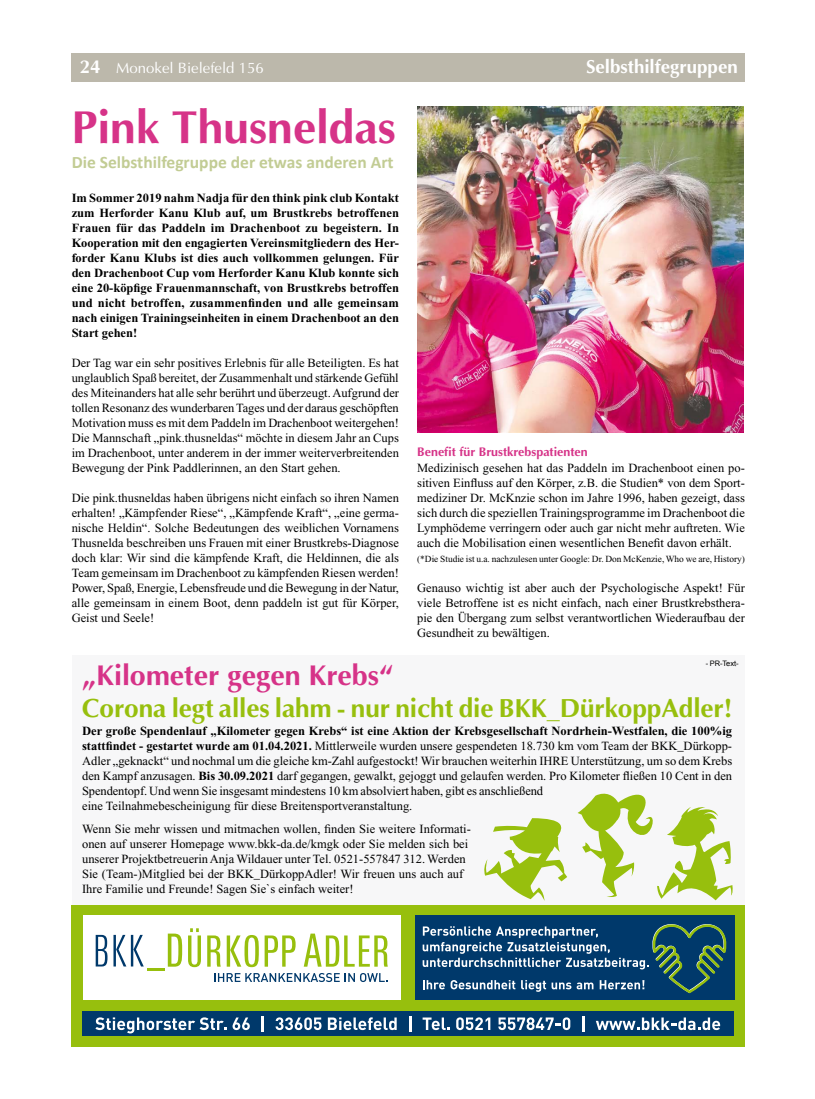
<style>
.page{position:relative;width:815px;height:1099px;background:#fff}
.page>*{position:absolute;margin:0;border:0;box-sizing:border-box;transform-origin:0 0}
.t1{font:700 46.25px "Ottawa";color:#d63388}
.t2{font:700 28.75px "Ottawa";color:#d63388}
.t3{font:700 26.25px "Ottawa";letter-spacing:-.005em;color:#97bf0d}
.t4{font:700 18.75px "Ottawa";color:#fff}
.t5{font:700 17.5px "Calibri";color:#c2cc94}
.t6{font:15px "Ottawa";color:#fff}
.t7{font:12.5px/15px "Times New Roman";color:#000;text-align:justify}
.t8{font:700 12.5px/15px "Times New Roman";color:#000;text-align:justify}
.t9{font:700 12.5px "Ottawa";color:#d63388}
.t10{font:9.38px "Times New Roman";color:#000}
.t11{font:7.5px "Arial";color:#000}
.s1{font-weight:700;font-size:18.75px}
.s2{font-weight:700}
</style>
<div class="page">
<div style="left:72px;top:655px;width:673px;height:249px;background:#f7f7f8"></div>
<div style="left:71px;top:53px;width:673px;height:28px;background:#bcb8ab"></div>
<svg style="left:578px;top:793px;width:155px;height:107px"></svg>
<svg style="left:484px;top:818px;width:83px;height:82px"></svg>
<img style="left:417px;top:106px;width:326px;height:327px">
<div style="left:72px;top:904px;width:673px;height:142px;background:#97bf0d"></div>
<div style="left:83px;top:915px;width:317px;height:84px;background:#fff"></div>
<svg style="left:168px;top:933px;width:14px;height:33px"></svg>
<svg style="left:188px;top:928px;width:13px;height:39px"></svg>
<hr style="left:147px;top:967px;width:18px;height:3px;background:#97bf0d">
<svg style="left:96px;top:934px;width:48px;height:32px"></svg>
<div style="left:415px;top:915px;width:319px;height:84px;background:#00396b"></div>
<div style="left:82px;top:1011px;width:652px;height:24px;background:#00396b"></div>
<svg style="left:95px;top:1017px;width:131px;height:16px"></svg>
<svg style="left:233px;top:1017px;width:17px;height:13px"></svg>
<svg style="left:262px;top:1016px;width:2px;height:15px"></svg>
<svg style="left:276px;top:1017px;width:45px;height:13px"></svg>
<svg style="left:328px;top:1017px;width:69px;height:13px"></svg>
<svg style="left:409px;top:1016px;width:2px;height:15px"></svg>
<svg style="left:423px;top:1017px;width:27px;height:13px"></svg>
<svg style="left:456px;top:1017px;width:34px;height:13px"></svg>
<svg style="left:498px;top:1017px;width:72px;height:13px"></svg>
<svg style="left:583px;top:1016px;width:2px;height:15px"></svg>
<svg style="left:596px;top:1017px;width:124px;height:13px"></svg>
<svg style="left:207px;top:933px;width:181px;height:49px"></svg>
<svg style="left:423px;top:924px;width:303px;height:69px"></svg>
<p class="t6" style="left:80px;top:59px;width:186px"><span class="s1">24</span> Monokel Bielefeld 156</p>
<h3 class="t4" style="left:586px;top:55px;width:153px">Selbsthilfegruppen</h3>
<h1 class="t1" style="left:72px;top:98px;width:326px">Pink Thusneldas</h1>
<h3 class="t5" style="left:72px;top:151px;width:323px">Die Selbsthilfegruppe der etwas anderen Art</h3>
<p class="t8" style="left:72px;top:190px;width:329px">Im Sommer 2019 nahm Nadja für den think pink club Kontakt zum Herforder Kanu Klub auf, um Brustkrebs betroffenen Frauen für das Paddeln im Drachenboot zu begeistern. In Kooperation mit den engagierten Vereinsmitgliedern des Her&shy;forder Kanu Klubs ist dies auch vollkommen gelungen. Für den Drachenboot Cup vom Herforder Kanu Klub konnte sich eine 20-köpfige Frauenmannschaft, von Brustkrebs betroffen und nicht betroffen, zusammenfinden und alle gemeinsam nach einigen Trainingseinheiten in einem Drachenboot an den Start gehen!</p>
<p class="t7" style="left:72px;top:355px;width:329px">Der Tag war ein sehr positives Erlebnis für alle Beteiligten. Es hat unglaublich Spaß bereitet, der Zusammenhalt und stärkende Gefühl des Miteinanders hat alle sehr berührt und überzeugt. Aufgrund der tollen Resonanz des wunderbaren Tages und der daraus geschöpften Motivation muss es mit dem Paddeln im Drachenboot weitergehen!<br>Die Mannschaft „pink.thusneldas“ möchte in diesem Jahr an Cups im Drachenboot, unter anderem in der immer weiterverbreitenden Bewegung der Pink Paddlerinnen, an den Start gehen.</p>
<p class="t7" style="left:72px;top:490px;width:329px">Die pink.thusneldas haben übrigens nicht einfach so ihren Namen erhalten! „Kämpfender Riese“, „Kämpfende Kraft“, „eine germa&shy;nische Heldin“. Solche Bedeutungen des weiblichen Vornamens Thusnelda beschreiben uns Frauen mit einer Brustkrebs-Diagnose doch klar: Wir sind die kämpfende Kraft, die Heldinnen, die als Team gemeinsam im Drachenboot zu kämpfenden Riesen werden!<br>Power, Spaß, Energie, Lebensfreude und die Bewegung in der Natur, alle gemeinsam in einem Boot, denn paddeln ist gut für Körper, Geist und Seele!</p>
<p class="t9" style="left:417px;top:444px;width:172px">Benefit für Brustkrebspatienten</p>
<p class="t7" style="left:417px;top:460px;width:329px">Medizinisch gesehen hat das Paddeln im Drachenboot einen po&shy;sitiven Einfluss auf den Körper, z.B. die Studien* von dem Sport&shy;mediziner Dr. McKnzie schon im Jahre 1996, haben gezeigt, dass sich durch die speziellen Trainingsprogramme im Drachenboot die Lymphödeme verringern oder auch gar nicht mehr auftreten. Wie auch die Mobilisation einen wesentlichen Benefit davon erhält.</p>
<p class="t10" style="left:417px;top:553px;width:329px">(*Die Studie ist u.a. nachzulesen unter Google: Dr. Don McKenzie, Who we are, History)</p>
<p class="t7" style="left:417px;top:580px;width:329px">Genauso wichtig ist aber auch der Psychologische Aspekt! Für viele Betroffene ist es nicht einfach, nach einer Brustkrebsthera&shy;pie den Übergang zum selbst verantwortlichen Wiederaufbau der Gesundheit zu bewältigen.</p>
<p class="t11" style="left:706px;top:658px;width:35px">- PR-Text-</p>
<h2 class="t2" style="left:82px;top:657px;width:313px">„Kilometer gegen Krebs“</h2>
<h3 class="t3" style="left:82px;top:691px;width:652px">Corona legt alles lahm - nur nicht die BKK_DürkoppAdler!</h3>
<p class="t7" style="left:82px;top:723px;width:652px;text-align:left"><span class="s2">Der große Spendenlauf „Kilometer gegen Krebs“ ist eine Aktion der Krebsgesellschaft Nordrhein-Westfalen, die 100%ig stattfindet - gestartet wurde am 01.04.2021.</span> Mittlerweile wurden unsere gespendeten 18.730 km vom Team der BKK_Dürkopp-Adler „geknackt“ und nochmal um die gleiche km-Zahl aufgestockt! Wir brauchen weiterhin IHRE Unterstützung, um so dem Krebs den Kampf anzusagen. <span class="s2">Bis 30.09.2021</span> darf gegangen, gewalkt, gejoggt und gelaufen werden. Pro Kilometer fließen 10 Cent in den Spendentopf. Und wenn Sie insgesamt mindestens 10 km absolviert haben, gibt es anschließend<br>eine Teilnahmebescheinigung für diese Breitensportveranstaltung.</p>
<p class="t7" style="left:82px;top:821px;width:390px;text-align:left">Wenn Sie mehr wissen und mitmachen wollen, finden Sie weitere Informati&shy;onen auf unserer Homepage www.bkk-da.de/kmgk oder Sie melden sich bei unserer Projektbetreuerin Anja Wildauer unter Tel. 0521-557847 312. Werden Sie (Team-)Mitglied bei der BKK_DürkoppAdler! Wir freuen uns auch auf Ihre Familie und Freunde! Sagen Sie`s einfach weiter!</p>
</div>
